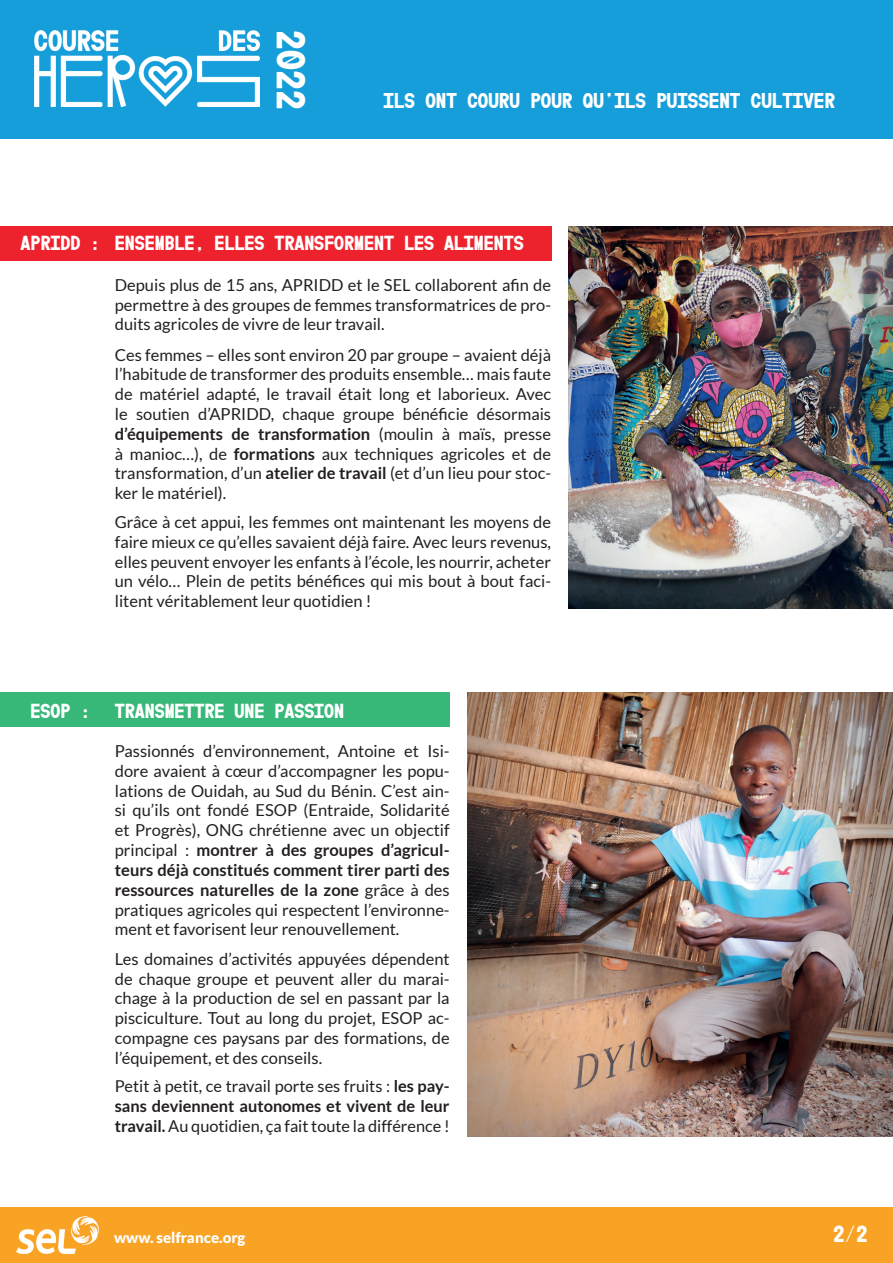
<style>
.page{position:relative;width:893px;height:1263px;background:#fff}
.page>*{position:absolute;margin:0;border:0;box-sizing:border-box;transform-origin:0 0}
.t1{font:28.5px "Cindie Mono A";color:#fff}
.t2{font:16.5px/19.8px "Lato";color:#231f20;text-align:justify}
.t3{font:16.5px "Cindie Mono A";color:#fff}
.t4{font:16.35px/19.6px "Lato";color:#231f20;text-align:justify}
.t5{font:15px "Cindie Mono A";color:#fff}
.t6{font:900 15px "Lato";color:#fff}
.t7{font:14.25px "Cindie Mono A";color:#fff}
.s1{font-weight:700}
</style>
<div class="page">
<div style="left:0;top:1207px;width:893px;height:56px;background:#f9a325"></div>
<img style="left:16px;top:1216px;width:83px;height:38px">
<img style="left:468px;top:693px;width:425px;height:443px">
<img style="left:568px;top:226px;width:325px;height:383px">
<div style="left:0;top:226px;width:551px;height:34px;background:#ee222d"></div>
<div style="left:0;top:693px;width:450px;height:34px;background:#37b879"></div>
<div style="left:0;top:0;width:893px;height:139px;background:#159eda"></div>
<img style="left:34px;top:30px;width:226px;height:76px">
<h1 class="t1" style="left:313px;top:30px;width:81px;rotate:90deg">2022</h1>
<p class="t5" style="left:383px;top:89px;width:453px">ILS ONT COURU POUR QU’ILS PUISSENT CULTIVER</p>
<p class="t7" style="left:20px;top:232px;width:81px">APRIDD :</p>
<p class="t7" style="left:115px;top:232px;width:410px">ENSEMBLE, ELLES TRANSFORMENT LES ALIMENTS</p>
<p class="t2" style="left:115px;top:275px;width:438px">Depuis plus de 15 ans, APRIDD et le SEL collaborent afin de permettre à des groupes de femmes transformatrices de pro&shy;duits agricoles de vivre de leur travail.</p>
<p class="t2" style="left:115px;top:345px;width:438px">Ces femmes – elles sont environ 20 par groupe – avaient déjà l’habitude de transformer des produits ensemble… mais faute de matériel adapté, le travail était long et laborieux. Avec le soutien d’APRIDD, chaque groupe bénéficie désormais <span class="s1">d’équipements de transformation</span> (moulin à maïs, presse à manioc…), de <span class="s1">formations</span> aux techniques agricoles et de transformation, d’un <span class="s1">atelier de travail</span> (et d’un lieu pour stoc&shy;ker le matériel).</p>
<p class="t2" style="left:115px;top:512px;width:438px">Grâce à cet appui, les femmes ont maintenant les moyens de faire mieux ce qu’elles savaient déjà faire. Avec leurs revenus, elles peuvent envoyer les enfants à l’école, les nourrir, acheter un vélo… Plein de petits bénéfices qui mis bout à bout faci&shy;litent véritablement leur quotidien !</p>
<p class="t7" style="left:30px;top:700px;width:61px">ESOP :</p>
<p class="t7" style="left:115px;top:700px;width:231px">TRANSMETTRE UNE PASSION</p>
<p class="t2" style="left:115px;top:741px;width:336px">Passionnés d’environnement, Antoine et Isi&shy;dore avaient à cœur d’accompagner les popu&shy;lations de Ouidah, au Sud du Bénin. C’est ain&shy;si qu’ils ont fondé ESOP (Entraide, Solidarité et Progrès), ONG chrétienne avec un objectif principal : <span class="s1">montrer à des groupes d’agricul&shy;teurs déjà constitués comment tirer parti des ressources naturelles de la zone</span> grâce à des pratiques agricoles qui respectent l’environne&shy;ment et favorisent leur renouvellement.</p>
<p class="t2" style="left:115px;top:949px;width:336px">Les domaines d’activités appuyées dépendent de chaque groupe et peuvent aller du marai&shy;chage à la production de sel en passant par la pisciculture. Tout au long du projet, ESOP ac&shy;compagne ces paysans par des formations, de l’équipement, et des conseils.</p>
<p class="t4" style="left:115px;top:1076px;width:336px">Petit à petit, ce travail porte ses fruits : <span class="s1">les pay&shy;sans deviennent autonomes et vivent de leur travail.</span> Au quotidien, ça fait toute la différence !</p>
<p class="t6" style="left:114px;top:1228px;width:133px">www. selfrance.org</p>
<p class="t3" style="left:833px;top:1221px;width:36px">2/2</p>
</div>
